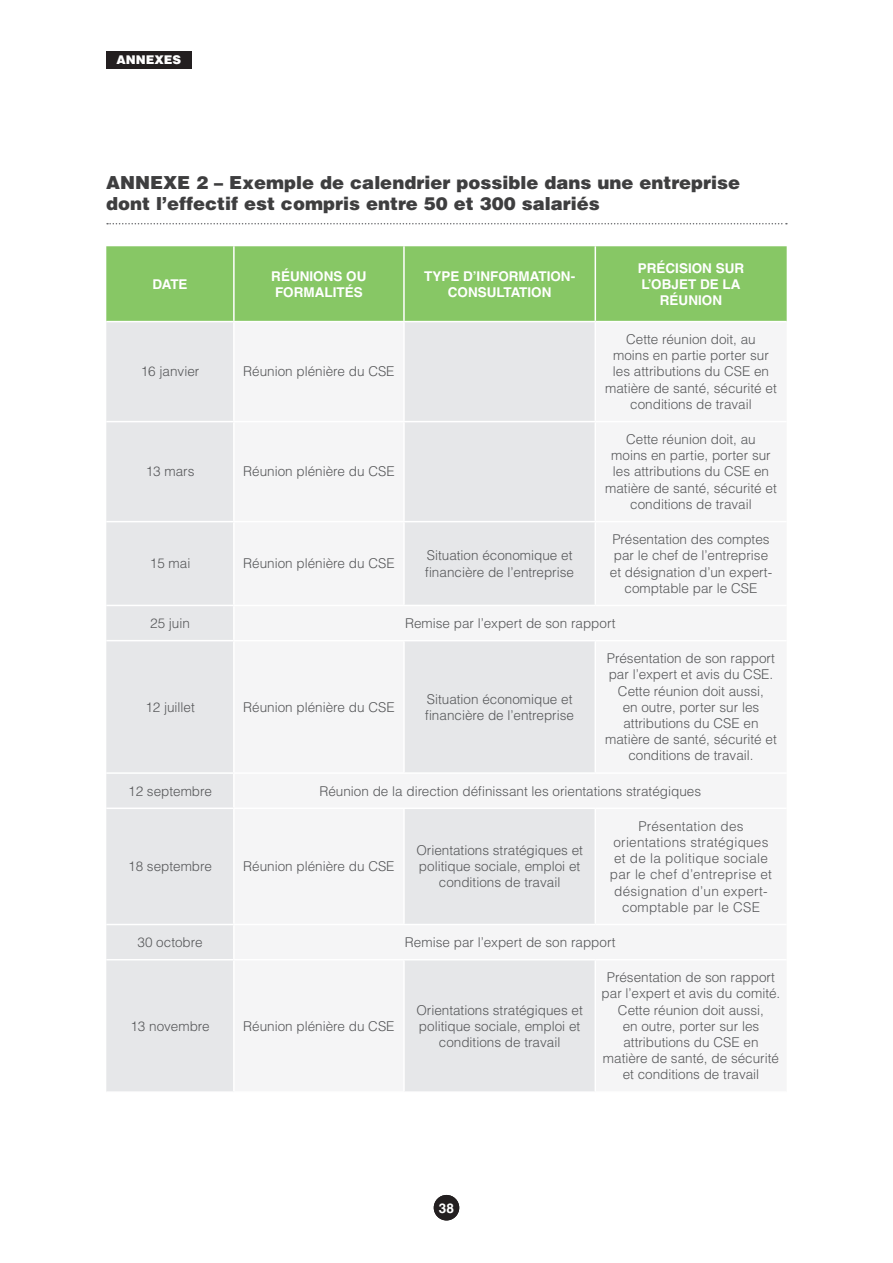
<style>
.page{position:relative;width:893px;height:1263px;background:#fff}
.page>*{position:absolute;margin:0;border:0;box-sizing:border-box;transform-origin:0 0}
.t1{font:900 18px/21.6px "Helvetica LT Std";color:#3e3e3f}
.t2{font:300 13.5px/16.2px "Helvetica LT Std";color:#57585a;text-align:center}
.t3{font:300 13.5px/16.2px "Helvetica LT Std";letter-spacing:.02em;color:#57585a;text-align:center}
.t4{font:700 13.5px/16.2px "Helvetica LT Std";color:#fff;text-align:center}
.t5{font:900 12px "Helvetica LT Std";color:#fff}
</style>
<div class="page">
<div style="left:434px;top:1195px;width:25px;height:25px;background:#231f20;border-radius:50%"></div>
<svg style="left:107px;top:223px;width:680px;height:1px"></svg>
<div style="left:106px;top:246px;width:681px;height:75px;background:#87c765"></div>
<div style="left:106px;top:322px;width:127px;height:769px;background:#e6e7e9"></div>
<svg style="left:405px;top:322px;width:190px;height:769px;background:#e8e8ea"></svg>
<hr style="left:233px;top:246px;width:2px;height:75px;background:#fff">
<hr style="left:403px;top:246px;width:2px;height:75px;background:#fff">
<hr style="left:595px;top:246px;width:1px;height:75px;background:#fff">
<hr style="left:106px;top:521px;width:128px;height:1px;background:#fff">
<hr style="left:404px;top:521px;width:191px;height:1px;background:#fff">
<hr style="left:106px;top:605px;width:128px;height:1px;background:#fff">
<hr style="left:404px;top:605px;width:191px;height:1px;background:#fff">
<hr style="left:106px;top:640px;width:128px;height:1px;background:#fff">
<hr style="left:404px;top:640px;width:191px;height:1px;background:#fff">
<hr style="left:106px;top:772px;width:128px;height:2px;background:#fff">
<hr style="left:404px;top:772px;width:191px;height:2px;background:#fff">
<hr style="left:106px;top:807px;width:128px;height:2px;background:#fff">
<hr style="left:404px;top:807px;width:191px;height:2px;background:#fff">
<hr style="left:106px;top:924px;width:128px;height:1px;background:#fff">
<hr style="left:404px;top:924px;width:191px;height:1px;background:#fff">
<hr style="left:106px;top:959px;width:128px;height:1px;background:#fff">
<hr style="left:404px;top:959px;width:191px;height:1px;background:#fff">
<hr style="left:106px;top:421px;width:128px;height:1px;background:#fff">
<hr style="left:404px;top:421px;width:191px;height:1px;background:#fff">
<div style="left:106px;top:51px;width:85px;height:17px;background:#231f20"></div>
<p class="t5" style="left:117px;top:52px;width:66px">ANNEXES</p>
<h1 class="t1" style="left:106px;top:171px;width:635px">ANNEXE 2 – Exemple de calendrier possible dans une entreprise dont l’effectif est compris entre 50 et 300 salariés</h1>
<p class="t4" style="left:153px;top:276px;width:36px">DATE</p>
<p class="t4" style="left:271px;top:268px;width:97px;text-align:left">RÉUNIONS OU<br>FORMALITÉS</p>
<p class="t4" style="left:424px;top:268px;width:153px">TYPE D’INFORMATION-<br>CONSULTATION</p>
<p class="t4" style="left:638px;top:260px;width:108px">PRÉCISION SUR<br>L’OBJET DE LA<br>RÉUNION</p>
<p class="t2" style="left:141px;top:363px;width:60px">16 janvier</p>
<p class="t2" style="left:243px;top:363px;width:153px">Réunion plénière du CSE</p>
<p class="t2" style="left:146px;top:463px;width:50px">13 mars</p>
<p class="t2" style="left:243px;top:463px;width:153px">Réunion plénière du CSE</p>
<p class="t2" style="left:150px;top:555px;width:42px">15 mai</p>
<p class="t2" style="left:243px;top:555px;width:153px">Réunion plénière du CSE</p>
<p class="t2" style="left:425px;top:547px;width:150px;text-align:left">Situation économique et financière de l’entreprise</p>
<p class="t2" style="left:605px;top:331px;width:173px">Cette réunion doit, au<br>moins en partie porter sur les attributions du CSE en matière de santé, sécurité et conditions de travail</p>
<p class="t2" style="left:605px;top:431px;width:173px">Cette réunion doit, au<br>moins en partie, porter sur les attributions du CSE en matière de santé, sécurité et conditions de travail</p>
<p class="t2" style="left:610px;top:531px;width:164px">Présentation des comptes par le chef de l’entreprise et désignation d’un expert&shy;comptable par le CSE</p>
<p class="t2" style="left:150px;top:615px;width:41px">25 juin</p>
<p class="t2" style="left:405px;top:615px;width:212px">Remise par l’expert de son rapport</p>
<p class="t2" style="left:145px;top:699px;width:51px">12 juillet</p>
<p class="t2" style="left:243px;top:699px;width:153px">Réunion plénière du CSE</p>
<p class="t2" style="left:425px;top:691px;width:150px;text-align:left">Situation économique et financière de l’entreprise</p>
<p class="t2" style="left:605px;top:650px;width:173px">Présentation de son rapport par l’expert et avis du CSE.<br>Cette réunion doit aussi,<br>en outre, porter sur les attributions du CSE en matière de santé, sécurité et conditions de travail.</p>
<p class="t2" style="left:128px;top:782px;width:85px">12 septembre</p>
<p class="t2" style="left:319px;top:782px;width:383px">Réunion de la direction définissant les orientations stratégiques</p>
<p class="t2" style="left:128px;top:858px;width:85px">18 septembre</p>
<p class="t2" style="left:243px;top:858px;width:153px">Réunion plénière du CSE</p>
<p class="t2" style="left:416px;top:842px;width:168px">Orientations stratégiques et politique sociale, emploi et conditions de travail</p>
<p class="t3" style="left:610px;top:818px;width:164px">Présentation des orientations stratégiques et de la politique sociale par le chef d’entreprise et désignation d’un expert&shy;comptable par le CSE</p>
<p class="t2" style="left:138px;top:934px;width:67px">30 octobre</p>
<p class="t2" style="left:405px;top:934px;width:212px">Remise par l’expert de son rapport</p>
<p class="t2" style="left:130px;top:1018px;width:81px">13 novembre</p>
<p class="t2" style="left:243px;top:1018px;width:153px">Réunion plénière du CSE</p>
<p class="t2" style="left:416px;top:1001px;width:168px">Orientations stratégiques et politique sociale, emploi et conditions de travail</p>
<p class="t2" style="left:602px;top:969px;width:180px">Présentation de son rapport par l’expert et avis du comité.<br>Cette réunion doit aussi,<br>en outre, porter sur les attributions du CSE en matière de santé, de sécurité et conditions de travail</p>
<p class="t4" style="left:439px;top:1200px;width:17px">38</p>
</div>
